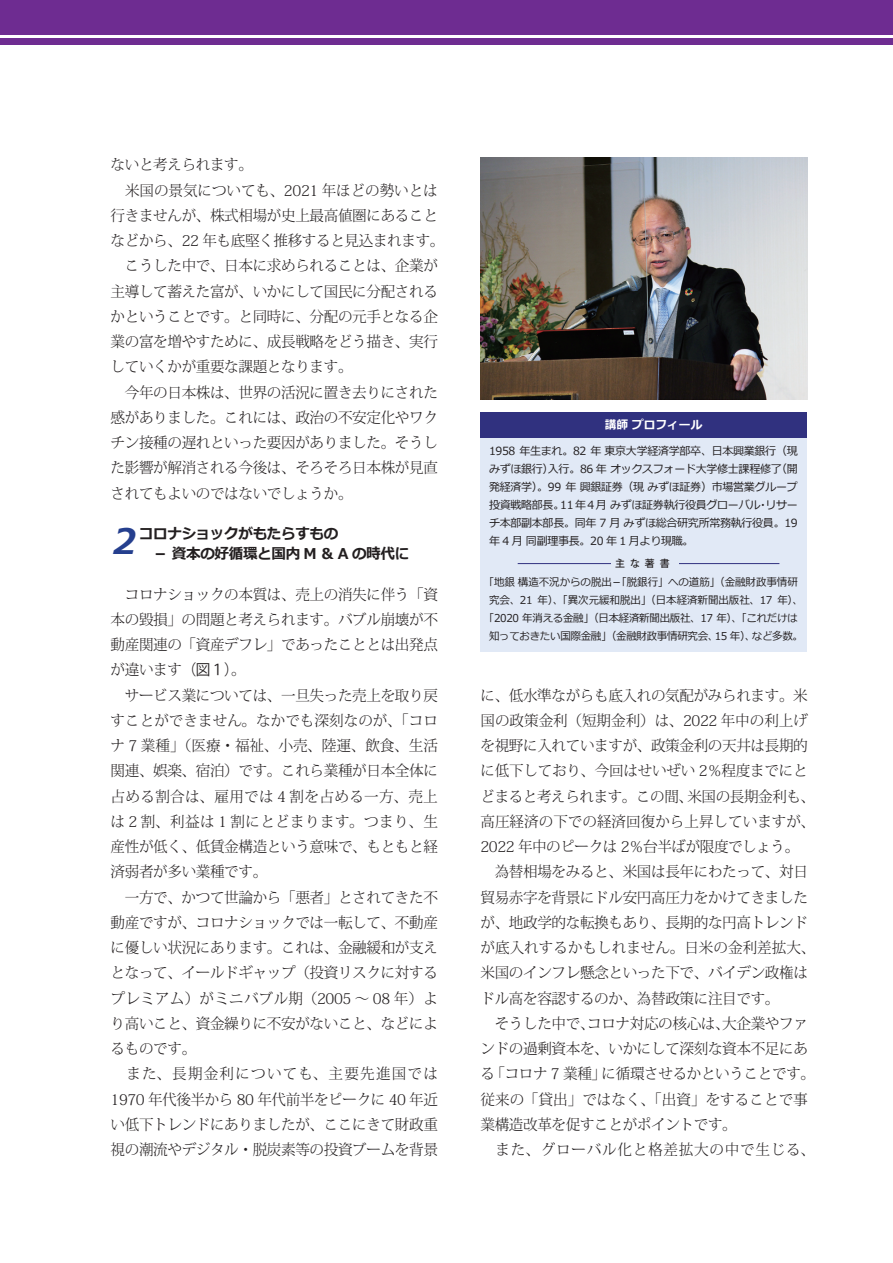
<style>
.page{position:relative;width:893px;height:1263px;background:#fff}
.page>*{position:absolute;margin:0;border:0;box-sizing:border-box;transform-origin:0 0}
.t1{font:italic 700 35.1px "Meiryo";color:#253f8e}
.t2{font:300 14.85px/25.2px "Koz Min Pr 6 N";letter-spacing:-.025em;color:#231f20}
.t3{font:700 14.85px/20.2px "Meiryo";letter-spacing:-.025em;color:#231f20}
.t4{font:700 11.7px "Meiryo";color:#fff}
.t5{font:11.25px/18px "Meiryo";letter-spacing:-.03em;color:#231f20;text-align:justify}
.t6{font:10.8px/18px "Meiryo";letter-spacing:-.03em;color:#231f20;text-align:center}
.t7{font:500 9.9px "Koz Go Pro";color:#231f20}
.s1{font-family:"Koz Min Pr 6 N";font-weight:300}
.s2{font-family:"Koz Go Pr 6 N";font-weight:400}
</style>
<div class="page">
<div style="left:0;top:0;width:893px;height:34px;background:#6e2c91"></div>
<div style="left:0;top:38px;width:893px;height:7px;background:#6e2c91"></div>
<img style="left:480px;top:157px;width:328px;height:243px">
<div style="left:480px;top:424px;width:327px;height:228px;background:#e1e9f6"></div>
<hr style="left:518px;top:563px;width:261px;height:1px;background:#30317f">
<div style="left:611px;top:560px;width:67px;height:7px;background:#e1e9f6"></div>
<div style="left:480px;top:412px;width:327px;height:25px;background:#30317f"></div>
<p class="t2" style="left:111px;top:153px;width:335px">ないと考えられます。<br>　米国の景気についても、2021 年ほどの勢いとは行きませんが、株式相場が史上最高値圏にあることなどから、22 年も底堅く推移すると見込まれます。　こうした中で、日本に求められることは、企業が主導して蓄えた富が、いかにして国民に分配されるかということです。と同時に、分配の元手となる企業の富を増やすために、成長戦略をどう描き、実行していくかが重要な課題となります。<br>　今年の日本株は、世界の活況に置き去りにされた感がありました。これには、政治の不安定化やワクチン接種の遅れといった要因がありました。そうした影響が解消される今後は、そろそろ日本株が見直されてもよいのではないでしょうか。</p>
<p class="t3" style="left:111px;top:524px;width:300px"><span class="s1">　　</span>コロナショックがもたらすもの<br>　　　－ 資本の好循環と国内 M ＆ A の時代に</p>
<p class="t2" style="left:111px;top:582px;width:329px">　コロナショックの本質は、売上の消失に伴う「資本の毀損」の問題と考えられます。バブル崩壊が不動産関連の「資産デフレ」であったこととは出発点が違います<span class="s2">（図１）</span>。<br>　サービス業については、一旦失った売上を取り戻すことができません。なかでも深刻なのが、「コロナ 7 業種」（医療・福祉、小売、陸運、飲食、生活関連、娯楽、宿泊）です。これら業種が日本全体に占める割合は、雇用では 4 割を占める一方、売上は 2 割、利益は 1 割にとどまります。つまり、生産性が低く、低賃金構造という意味で、もともと経済弱者が多い業種です。<br>　一方で、かつて世論から「悪者」とされてきた不動産ですが、コロナショックでは一転して、不動産に優しい状況にあります。これは、金融緩和が支えとなって、イールドギャップ（投資リスクに対するプレミアム）がミニバブル期（2005 ～ 08 年）より高いこと、資金繰りに不安がないこと、などによるものです。<br>　また、長期金利についても、主要先進国では<br>1970 年代後半から 80 年代前半をピークに 40 年近い低下トレンドにありましたが、ここにきて財政重視の潮流やデジタル・脱炭素等の投資ブームを背景</p>
<h1 class="t1" style="left:113px;top:517px;width:25px">2</h1>
<p class="t4" style="left:605px;top:416px;width:99px">講師 プロフィール</p>
<p class="t5" style="left:489px;top:442px;width:310px">1958 年生まれ。82 年 東京大学経済学部卒、日本興業銀行（現みずほ銀行）入行。86 年 オックスフォード大学修士課程修了（開発経済学）。99 年 興銀証券（現 みずほ証券）市場営業グループ投資戦略部長。11 年 4 月 みずほ証券執行役員グローバル・リサーチ本部副本部長。同年 7 月 みずほ総合研究所常務執行役員。19年 4 月 同副理事長。20 年 1 月より現職。</p>
<p class="t6" style="left:484px;top:574px;width:321px">「地銀 構造不況からの脱出－「脱銀行」への道筋」（金融財政事情研究会、21 年）、「異次元緩和脱出」（日本経済新聞出版社、17 年）、「2020 年消える金融」（日本経済新聞出版社、17 年）、「これだけは知っておきたい国際金融」（金融財政事情研究会、15 年）、など多数。</p>
<p class="t7" style="left:615px;top:557px;width:56px">主な著書</p>
<p class="t2" style="left:480px;top:683px;width:336px">に、低水準ながらも底入れの気配がみられます。米国の政策金利（短期金利）は、2022 年中の利上げを視野に入れていますが、政策金利の天井は長期的に低下しており、今回はせいぜい 2％程度までにとどまると考えられます。この間、米国の長期金利も、高圧経済の下での経済回復から上昇していますが、<br>2022 年中のピークは 2％台半ばが限度でしょう。　為替相場をみると、米国は長年にわたって、対日貿易赤字を背景にドル安円高圧力をかけてきましたが、地政学的な転換もあり、長期的な円高トレンドが底入れするかもしれません。日米の金利差拡大、米国のインフレ懸念といった下で、バイデン政権はドル高を容認するのか、為替政策に注目です。<br>　そうした中で、コロナ対応の核心は、大企業やファンドの過剰資本を、いかにして深刻な資本不足にある「コロナ 7 業種」に循環させるかということです。従来の「貸出」ではなく、「出資」をすることで事業構造改革を促すことがポイントです。<br>　また、グローバル化と格差拡大の中で生じる、</p>
</div>
